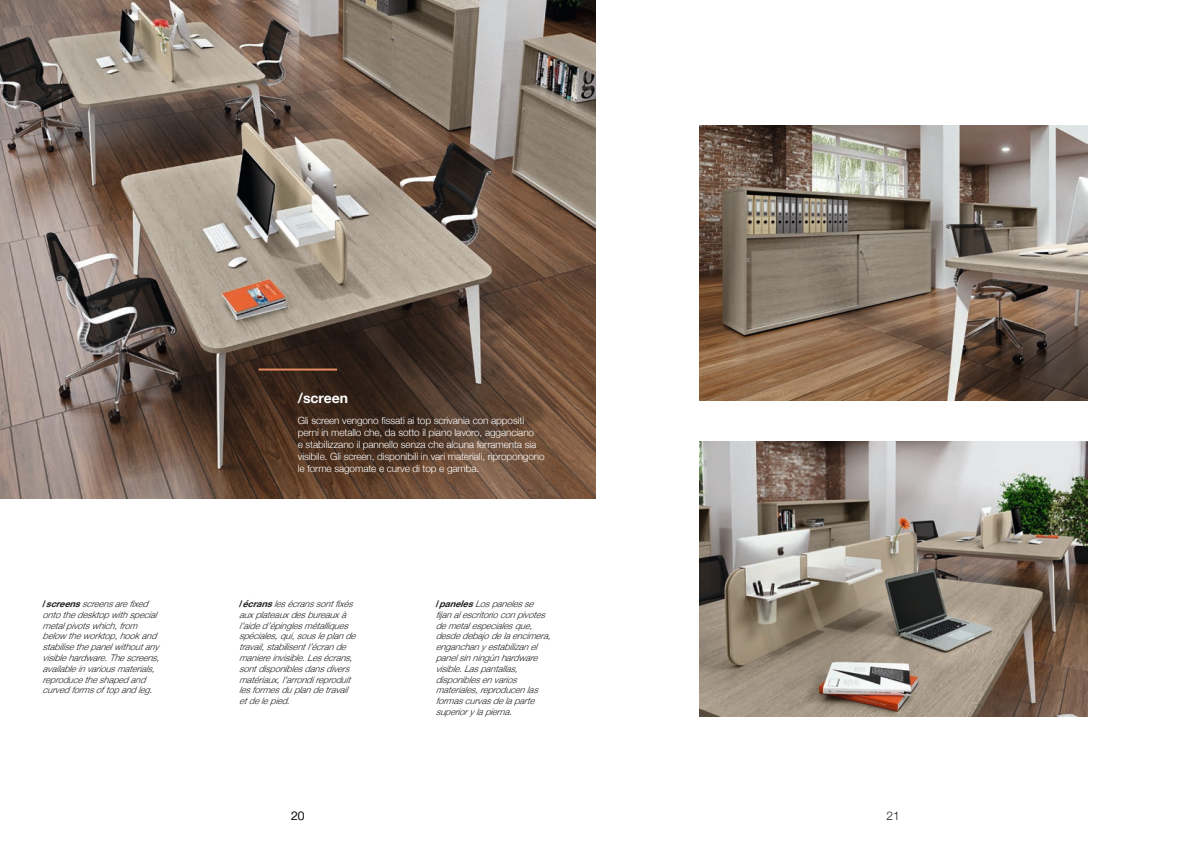
<style>
.page{position:relative;width:1191px;height:842px;background:#fff}
.page>*{position:absolute;margin:0;border:0;box-sizing:border-box;transform-origin:0 0}
.t1{font:700 14px "Helvetica Neue";color:#fff}
.t2{font:300 12px "Helvetica Neue";color:#231f20}
.t3{font:300 10px/12px "Helvetica Neue";letter-spacing:-.01em;color:#fff}
.t4{font:italic 300 9px/10.8px "Helvetica Neue";color:#231f20}
.s1{font-weight:700;font-style:normal}
.s2{font-weight:700}
</style>
<div class="page">
<img style="left:699px;top:126px;width:388px;height:275px">
<img style="left:0;top:0;width:595px;height:498px">
<img style="left:699px;top:441px;width:388px;height:275px">
<hr style="left:258px;top:369px;width:79px;height:2px;background:#e48c5f">
<p class="t4" style="left:43px;top:598px;width:123px"><span class="s1">/</span> <span class="s2">screens</span>screensarefixed ontothedesktopwithspecial metalpivotswhich,from belowtheworktop,hookand stabilisethepanelwithoutany visiblehardware.Thescreens, availableinvariousmaterials, reproducetheshapedand curvedformsoftopandleg.</p>
<p class="t1" style="left:298px;top:387px;width:52px">/screen</p>
<p class="t3" style="left:298px;top:414px;width:248px">Gli screen vengono fissati ai top scrivania con appositi perni in metallo che, da sotto il piano lavoro, agganciano<br>e stabilizzano il pannello senza che alcuna ferramenta sia visibile. Gli screen, disponibili in vari materiali, ripropongono le forme sagomate e curve di top e gamba.</p>
<p class="t4" style="left:239px;top:598px;width:122px"><span class="s1">/</span> <span class="s2">écrans</span>lesécranssontfixés auxplateauxdesbureauxà l’aided’épinglesmétalliques spéciales,qui,sousleplande travail,stabilisentl’écrande maniereinvisible.Lesécrans, sontdisponiblesdansdivers matériaux,l'arrondireproduit lesformesduplandetravail etdelepied.</p>
<p class="t4" style="left:436px;top:598px;width:121px"><span class="s1">/</span> <span class="s2">paneles</span>Lospanelesse fijanalescritorioconpivotes demetalespecialesque, desdedebajodelaencimera, enganchanyestabilizanel panelsinningúnhardware visible.Laspantallas, disponiblesenvarios materiales,reproducenlas formascurvasdelaparte superiorylapierna.</p>
<p class="t2" style="left:291px;top:806px;width:15px">20</p>
<h2 class="t2" style="left:886px;top:806px;width:15px">21</h2>
</div>
